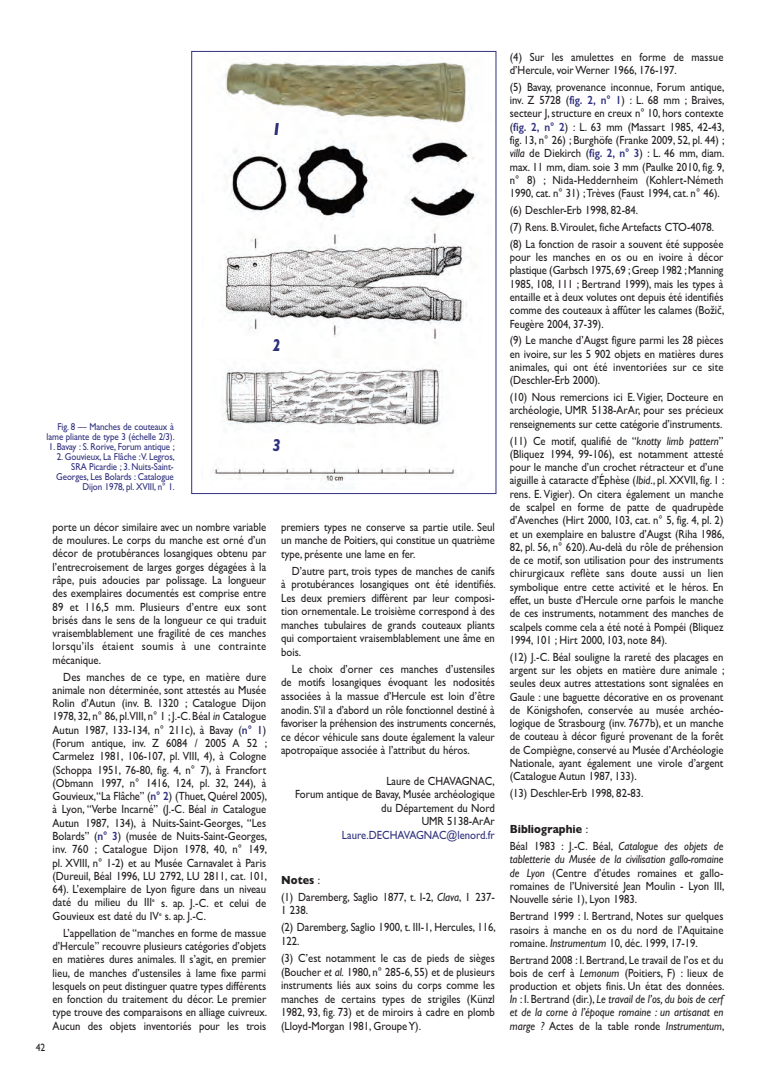
<style>
.page{position:relative;width:776px;height:1085px;background:#fff}
.page>*{position:absolute;margin:0;border:0;box-sizing:border-box;transform-origin:0 0}
.t1{font:italic 700 17.5px "Gill Sans";color:#30317e;scale:.8 1}
.t2{font:11.88px/13.2px "Gill Sans";color:#231f20;text-align:justify;scale:.9 1}
.t3{font:11.88px "Gill Sans";color:#30317e;scale:.9 1}
.t4{font:10.75px "Gill Sans";color:#231f20;scale:.9 1}
.t5{font:10px/10px "Gill Sans";letter-spacing:-.01em;color:#30317e;text-align:right;scale:.9 1}
.s1{font-style:italic}
.s2{font-weight:600;color:#30317e}
.s3{font-weight:700}
.s4{font-family:"Lucida Grande";font-size:10.62px}
</style>
<div class="page">
<img style="left:213px;top:59px;width:265px;height:425px">
<h1 class="t1" style="left:273px;top:119px;width:12px">1</h1>
<p class="t5" style="left:47px;top:421px;width:144px">Fig. 8 — Manches de couteaux à lame pliante de type 3 (échelle 2/3).</p>
<p class="t5" style="left:49px;top:441px;width:141px">1. Bavay : S. Rorive, Forum antique ;</p>
<p class="t5" style="left:56px;top:451px;width:133px">2. Gouvieux, La Flâche :V. Legros,<br>SRA Picardie ; 3. Nuits-Saint-<br>Georges, Les Bolards : Catalogue<br>Dijon 1978, pl. XVIII, n° 1.</p>
<h1 class="t1" style="left:273px;top:334px;width:12px">2</h1>
<h1 class="t1" style="left:273px;top:434px;width:12px">3</h1>
<p class="t2" style="left:53px;top:520px;width:239px">porte un décor similaire avec un nombre variable de moulures. Le corps du manche est orné d’un décor de protubérances losangiques obtenu par l’entrecroisement de larges gorges dégagées à la râpe, puis adoucies par polissage. La longueur des exemplaires documentés est comprise entre 89 et 116,5 mm. Plusieurs d’entre eux sont brisés dans le sens de la longueur ce qui traduit vraisemblablement une fragilité de ces manches lorsqu’ils étaient soumis à une contrainte mécanique.</p>
<p class="t2" style="left:53px;top:669px;width:240px;text-indent:11px">Des manches de ce type, en matière dure animale non déterminée, sont attestés au Musée Rolin d’Autun (inv. B. 1320 ; Catalogue Dijon 1978, 32, n° 86, pl.VIII, n° 1 ; J.-C. Béal <span class="s1">in</span> Catalogue Autun 1987, 133-134, n° 211c), à Bavay (<span class="s2">n° 1</span>) (Forum antique, inv. Z 6084 / 2005 A 52 ; Carmelez 1981, 106-107, pl. VIII, 4), à Cologne (Schoppa 1951, 76-80, fig. 4, n° 7), à Francfort (Obmann 1997, n° 1416, 124, pl. 32, 244), à Gouvieux,“La Flâche” (<span class="s2">n° 2</span>) (Thuet, Quérel 2005), à Lyon, “Verbe Incarné” (J.-C. Béal <span class="s1">in</span> Catalogue Autun 1987, 134), à Nuits-Saint-Georges, “Les Bolards” (<span class="s2">n° 3</span>) (musée de Nuits-Saint-Georges, inv. 760 ; Catalogue Dijon 1978, 40, n° 149, pl. XVIII, n° 1-2) et au Musée Carnavalet à Paris (Dureuil, Béal 1996, LU 2792, LU 2811, cat. 101, 64). L’exemplaire de Lyon figure dans un niveau daté du milieu du III<sup>e</sup> s. ap. J.-C. et celui de Gouvieux est daté du IV<sup>e</sup> s. ap. J.-C.</p>
<p class="t2" style="left:53px;top:925px;width:240px;text-indent:11px">L’appellation de “manches en forme de massue d’Hercule” recouvre plusieurs catégories d’objets en matières dures animales. Il s’agit, en premier lieu, de manches d’ustensiles à lame fixe parmi lesquels on peut distinguer quatre types différents en fonction du traitement du décor. Le premier type trouve des comparaisons en alliage cuivreux.<br>Aucun des objets inventoriés pour les trois</p>
<p class="t4" style="left:36px;top:1041px;width:12px">42</p>
<p class="t2" style="left:281px;top:519px;width:239px">premiers types ne conserve sa partie utile. Seul un manche de Poitiers, qui constitue un quatrième type, présente une lame en fer.</p>
<p class="t2" style="left:281px;top:563px;width:240px;text-indent:11px">D’autre part, trois types de manches de canifs à protubérances losangiques ont été identifiés.<br>Les deux premiers diffèrent par leur composi&shy;tion ornementale. Le troisième correspond à des manches tubulaires de grands couteaux pliants qui comportaient vraisemblablement une âme en bois.</p>
<p class="t2" style="left:281px;top:661px;width:240px;text-indent:11px">Le choix d’orner ces manches d’ustensiles de motifs losangiques évoquant les nodosités associées à la massue d’Hercule est loin d’être anodin. S’il a d’abord un rôle fonctionnel destiné à favoriser la préhension des instruments concernés, ce décor véhicule sans doute également la valeur apotropaïque associée à l’attribut du héros.</p>
<p class="t2" style="left:295px;top:773px;width:223px;text-align:right">Laure de CHAVAGNAC,<br>Forum antique de Bavay, Musée archéologique du Département du Nord<br>UMR 5138-ArAr</p>
<p class="t3" style="left:342px;top:827px;width:171px">Laure.DECHAVAGNAC@lenord.fr</p>
<p class="t2" style="left:281px;top:870px;width:239px;line-height:17px"><span class="s3">Notes</span> :<br>(1) Daremberg, Saglio 1877, t. I-2, <span class="s1">Clava</span>, 1 237-</p>
<p class="t2" style="left:281px;top:901px;width:240px;line-height:17px">1 238.<br>(2) Daremberg, Saglio 1900, t. III-1, Hercules, 116,</p>
<p class="t2" style="left:281px;top:932px;width:239px;line-height:17px">122.<br>(3) C’est notamment le cas de pieds de sièges</p>
<p class="t2" style="left:281px;top:964px;width:239px">(Boucher <span class="s1">et al.</span> 1980, n° 285-6, 55) et de plusieurs instruments liés aux soins du corps comme les manches de certains types de strigiles (Künzl 1982, 93, fig. 73) et de miroirs à cadre en plomb (Lloyd-Morgan 1981, Groupe Y).</p>
<p class="t2" style="left:510px;top:50px;width:239px">(4) Sur les amulettes en forme de massue d’Hercule, voir Werner 1966, 176-197.</p>
<p class="t2" style="left:510px;top:80px;width:240px">(5) Bavay, provenance inconnue, Forum antique, inv. Z 5728 (<span class="s2">fig. 2, n° 1</span>) : L. 68 mm ; Braives, secteur J, structure en creux n° 10, hors contexte (<span class="s2">fig. 2, n° 2</span>) : L. 63 mm (Massart 1985, 42-43, fig. 13, n° 26) ; Burghöfe (Franke 2009, 52, pl. 44) ; <span class="s1">villa</span> de Diekirch (<span class="s2">fig. 2, n° 3</span>) : L. 46 mm, diam. max. 11 mm, diam. soie 3 mm (Paulke 2010, fig. 9, n° 8) ; Nida-Heddernheim (Kohlert-Németh 1990, cat. n° 31) ; Trèves (Faust 1994, cat. n° 46).</p>
<p class="t2" style="left:510px;top:201px;width:239px;line-height:16.9px;text-align:left">(6) Deschler-Erb 1998, 82-84.<br>(7) Rens. B.Viroulet, fiche Artefacts CTO-4078. (8) La fonction de rasoir a souvent été supposée</p>
<p class="t2" style="left:510px;top:250px;width:240px">pour les manches en os ou en ivoire à décor plastique (Garbsch 1975, 69 ; Greep 1982 ; Manning 1985, 108, 111 ; Bertrand 1999), mais les types à entaille et à deux volutes ont depuis été identifiés comme des couteaux à affûter les calames (Boži<span class="s4">č</span>, Feugère 2004, 37-39).</p>
<p class="t2" style="left:510px;top:333px;width:239px">(9) Le manche d’Augst figure parmi les 28 pièces en ivoire, sur les 5 902 objets en matières dures animales, qui ont été inventoriées sur ce site (Deschler-Erb 2000).</p>
<p class="t2" style="left:510px;top:390px;width:239px">(10) Nous remercions ici E. Vigier, Docteure en archéologie, UMR 5138-ArAr, pour ses précieux renseignements sur cette catégorie d’instruments.</p>
<p class="t2" style="left:510px;top:433px;width:240px">(11) Ce motif, qualifié de “<span class="s1">knotty limb pattern</span>” (Bliquez 1994, 99-106), est notamment attesté pour le manche d’un crochet rétracteur et d’une aiguille à cataracte d’Éphèse (<span class="s1">Ibid</span>., pl. XXVII, fig. 1 : rens. E. Vigier). On citera également un manche de scalpel en forme de patte de quadrupède d’Avenches (Hirt 2000, 103, cat. n° 5, fig. 4, pl. 2) et un exemplaire en balustre d’Augst (Riha 1986, 82, pl. 56, n° 620). Au-delà du rôle de préhension de ce motif, son utilisation pour des instruments chirurgicaux reflète sans doute aussi un lien symbolique entre cette activité et le héros. En effet, un buste d’Hercule orne parfois le manche de ces instruments, notamment des manches de scalpels comme cela a été noté à Pompéi (Bliquez 1994, 101 ; Hirt 2000, 103, note 84).</p>
<p class="t2" style="left:510px;top:649px;width:240px">(12) J.-C. Béal souligne la rareté des placages en argent sur les objets en matière dure animale ; seules deux autres attestations sont signalées en Gaule : une baguette décorative en os provenant de Königshofen, conservée au musée archéo&shy;logique de Strasbourg (inv. 7677b), et un manche de couteau à décor figuré provenant de la forêt de Compiègne, conservé au Musée d’Archéologie Nationale, ayant également une virole d’argent (Catalogue Autun 1987, 133).</p>
<p class="t2" style="left:510px;top:786px;width:150px">(13) Deschler-Erb 1998, 82-83.</p>
<p class="t2" style="left:510px;top:820px;width:239px;line-height:16.9px"><span class="s3">Bibliographie</span> :<br>Béal 1983 : J.-C. Béal, <span class="s1">Catalogue des objets de</span></p>
<p class="t2" style="left:510px;top:852px;width:240px"><span class="s1">tabletterie du Musée de la civilisation gallo-romaine de Lyon</span> (Centre d’études romaines et gallo&shy;romaines de l’Université Jean Moulin - Lyon III, Nouvelle série 1), Lyon 1983.</p>
<p class="t2" style="left:510px;top:909px;width:239px">Bertrand 1999 : I. Bertrand, Notes sur quelques rasoirs à manche en os du nord de l’Aquitaine romaine. <span class="s1">Instrumentum</span> 10, déc. 1999, 17-19.</p>
<p class="t2" style="left:510px;top:952px;width:240px">Bertrand 2008 : I. Bertrand, Le travail de l’os et du bois de cerf à <span class="s1">Lemonum</span> (Poitiers, F) : lieux de production et objets finis. Un état des données.<br><span class="s1">In</span> : I. Bertrand (dir.), <span class="s1">Le travail de l’os, du bois de cerf et de la corne à l’époque romaine : un artisanat en marge ?</span> Actes de la table ronde <span class="s1">Instrumentum</span>,</p>
</div>
